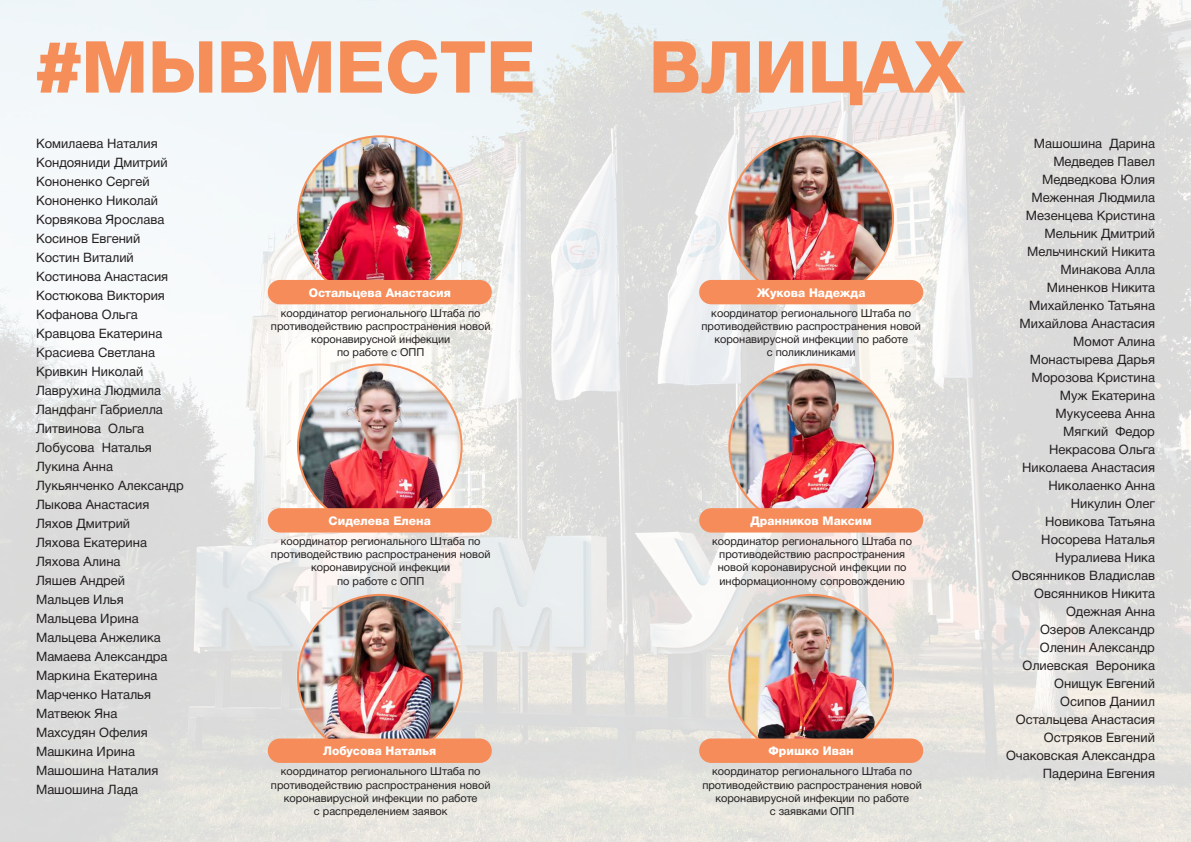
<style>
.page{position:relative;width:1191px;height:842px;background:#fff}
.page>*{position:absolute;margin:0;border:0;box-sizing:border-box;transform-origin:0 0}
.t1{font:72px "Helvetica 8 Heavy";color:#f68e59}
.t2{font:13px/18px "Helvetica 5 Normal";color:#231f20}
.t3{font:12px "Helvetica 8 Heavy";color:#fff}
.t4{font:11px/13.2px "Helvetica 5 Normal";color:#231f20;text-align:center}
</style>
<div class="page">
<img style="left:0;top:0;width:1191px;height:842px">
<img style="left:298px;top:136px;width:163px;height:164px;border-radius:82px">
<img style="left:729px;top:136px;width:164px;height:164px;border-radius:82px">
<img style="left:298px;top:365px;width:163px;height:163px;border-radius:82px">
<img style="left:729px;top:365px;width:164px;height:163px;border-radius:82px">
<img style="left:298px;top:595px;width:163px;height:163px;border-radius:82px">
<img style="left:729px;top:595px;width:164px;height:163px;border-radius:82px">
<div style="left:268px;top:280px;width:224px;height:24px;background:#f68c59;border-radius:12px"></div>
<div style="left:699px;top:280px;width:224px;height:24px;background:#f68c59;border-radius:12px"></div>
<div style="left:268px;top:508px;width:224px;height:24px;background:#f68c59;border-radius:12px"></div>
<div style="left:699px;top:508px;width:224px;height:24px;background:#f68c59;border-radius:12px"></div>
<div style="left:268px;top:738px;width:224px;height:25px;background:#f68c59;border-radius:12px"></div>
<div style="left:699px;top:738px;width:224px;height:25px;background:#f68c59;border-radius:12px"></div>
<h1 class="t1" style="left:36px;top:40px;width:501px">#МЫВМЕСТЕ</h1>
<h1 class="t1" style="left:649px;top:40px;width:317px">ВЛИЦАХ</h1>
<p class="t2" style="left:36px;top:135px;width:149px;line-height:19px">Комилаева Наталия<br>Кондояниди Дмитрий<br>Кононенко Сергей<br>Кононенко Николай<br>Корвякова Ярослава<br>Косинов Евгений<br>Костин Виталий<br>Костинова Анастасия<br>Костюкова Виктория<br>Кофанова Ольга<br>Кравцова Екатерина<br>Красиева Светлана<br>Кривкин Николай<br>Лаврухина Людмила<br>Ландфанг Габриелла<br>Литвинова Ольга<br>Лобусова Наталья<br>Лукина Анна<br>Лукьянченко Александр<br>Лыкова Анастасия<br>Ляхов Дмитрий<br>Ляхова Екатерина<br>Ляхова Алина<br>Ляшев Андрей<br>Мальцев Илья<br>Мальцева Ирина<br>Мальцева Анжелика<br>Мамаева Александра<br>Маркина Екатерина<br>Марченко Наталья<br>Матвеюк Яна<br>Махсудян Офелия<br>Машкина Ирина<br>Машошина Наталия<br>Машошина Лада</p>
<p class="t2" style="left:1006px;top:135px;width:150px;text-align:right">Машошина Дарина<br>Медведев Павел<br>Медведкова Юлия<br>Меженная Людмила<br>Мезенцева Кристина<br>Мельник Дмитрий<br>Мельчинский Никита<br>Минакова Алла<br>Миненков Никита<br>Михайленко Татьяна<br>Михайлова Анастасия<br>Момот Алина<br>Монастырева Дарья<br>Морозова Кристина<br>Муж Екатерина<br>Мукусеева Анна<br>Мягкий Федор<br>Некрасова Ольга<br>Николаева Анастасия<br>Николаенко Анна<br>Никулин Олег<br>Новикова Татьяна<br>Носорева Наталья<br>Нуралиева Ника<br>Овсянников Владислав<br>Овсянников Никита<br>Одежная Анна<br>Озеров Александр<br>Оленин Александр<br>Олиевская Вероника<br>Онищук Евгений<br>Осипов Даниил<br>Остальцева Анастасия<br>Остряков Евгений<br>Очаковская Александра<br>Падерина Евгения</p>
<p class="t3" style="left:309px;top:288px;width:144px">Остальцева Анастасия</p>
<p class="t3" style="left:757px;top:288px;width:110px">Жукова Надежда</p>
<p class="t4" style="left:271px;top:307px;width:221px">координатор регионального Штаба по противодействию распространения новой коронавирусной инфекции<br>по работе с ОПП</p>
<p class="t4" style="left:701px;top:307px;width:221px">координатор регионального Штаба по противодействию распространения новой коронавирусной инфекции по работе<br>с поликлиниками</p>
<p class="t3" style="left:329px;top:516px;width:104px">Сиделева Елена</p>
<p class="t3" style="left:750px;top:516px;width:123px">Дранников Максим</p>
<p class="t4" style="left:271px;top:536px;width:221px">координатор регионального Штаба по противодействию распространения новой коронавирусной инфекции<br>по работе с ОПП</p>
<p class="t4" style="left:712px;top:536px;width:201px">координатор регионального Штаба по противодействию распространения новой коронавирусной инфекции по информационному сопровождению</p>
<p class="t3" style="left:323px;top:747px;width:115px">Лобусова Наталья</p>
<p class="t3" style="left:768px;top:747px;width:87px">Фришко Иван</p>
<p class="t4" style="left:271px;top:766px;width:221px">координатор регионального Штаба по противодействию распространения новой коронавирусной инфекции по работе<br>с распределением заявок</p>
<p class="t4" style="left:702px;top:766px;width:221px">координатор регионального Штаба по противодействию распространения новой коронавирусной инфекции по работе<br>с заявками ОПП</p>
</div>
